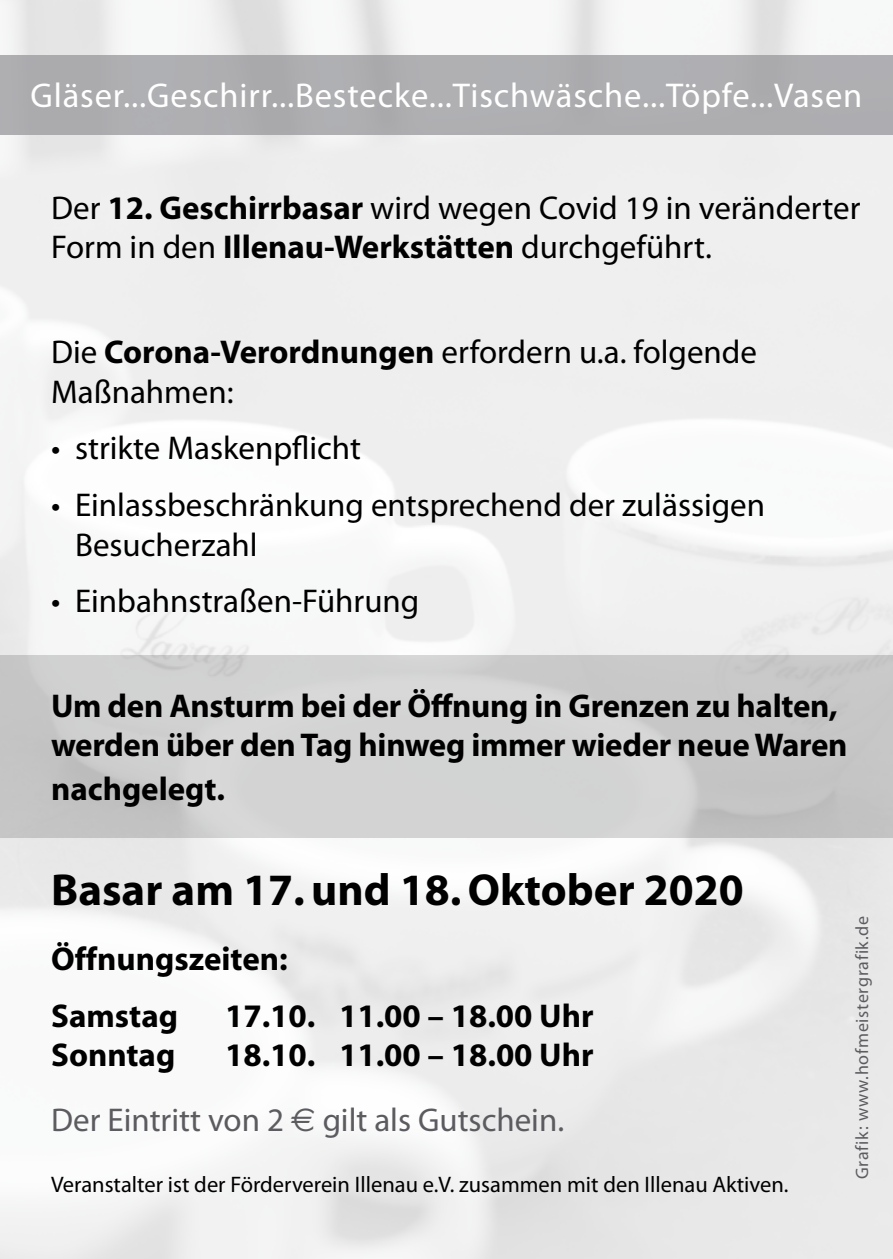
<style>
.page{position:relative;width:893px;height:1259px;background:#fff}
.page>*{position:absolute;margin:0;border:0;box-sizing:border-box;transform-origin:0 0}
.t1{font:700 45px "Myriad";color:#000}
.t2{font:34.5px "Myriad Pro";letter-spacing:.025em;color:#fff}
.t3{font:33px/39.6px "Myriad Pro";color:#000}
.t4{font:700 33px/39.6px "Myriad Pro";letter-spacing:-.01em;color:#000}
.t5{font:700 33px/56.7px "Myriad";color:#000}
.t6{font:33px "Myriad Pro";color:#5c5b60}
.t7{font:22.5px "Myriad Pro";color:#000}
.t8{font:18px "Myriad Pro";letter-spacing:.04em;color:#5c5b60}
.s1{font-weight:700}
.s2{font-family:"Euro Sans"}
</style>
<div class="page">
<svg style="left:0;top:656px;width:893px;height:182px;background:#cdcdcd"></svg>
<div style="left:0;top:55px;width:893px;height:80px;background:#aeaeb2"></div>
<p class="t2" style="left:31px;top:74px;width:833px">Gläser...Geschirr...Bestecke...Tischwäsche...Töpfe...Vasen</p>
<p class="t3" style="left:51px;top:187px;width:811px">Der <span class="s1">12. Geschirrbasar</span> wird wegen Covid 19 in veränderter<br>Form in den <span class="s1">Illenau-Werkstätten</span> durchgeführt.</p>
<p class="t3" style="left:51px;top:332px;width:707px">Die <span class="s1">Corona-Verordnungen</span> erfordern u.a. folgende<br>Maßnahmen:</p>
<p class="t3" style="left:51px;top:428px;width:312px">• strikte Maskenpflicht</p>
<p class="t3" style="left:75px;top:484px;width:692px;text-indent:-24px">• Einlassbeschränkung entsprechend der zulässigen<br>Besucherzahl</p>
<p class="t3" style="left:51px;top:581px;width:370px">• Einbahnstraßen-Führung</p>
<p class="t4" style="left:51px;top:685px;width:798px">Um den Ansturm bei der Öffnung in Grenzen zu halten, werden über den Tag hinweg immer wieder neue Waren</p>
<p class="t4" style="left:51px;top:767px;width:175px">nachgelegt.</p>
<h1 class="t1" style="left:51px;top:866px;width:694px">Basar am 17. und 18. Oktober 2020</h1>
<p class="t5" style="left:51px;top:931px;width:238px">Öffnungszeiten:<br>Samstag</p>
<p class="t5" style="left:225px;top:988px;width:370px">17.10. 11.00 – 18.00 Uhr</p>
<p class="t5" style="left:51px;top:1028px;width:126px">Sonntag</p>
<p class="t5" style="left:225px;top:1028px;width:370px">18.10. 11.00 – 18.00 Uhr</p>
<p class="t6" style="left:51px;top:1100px;width:515px">Der Eintritt von 2 <span class="s2">e</span> gilt als Gutschein.</p>
<p class="t7" style="left:51px;top:1170px;width:739px">Veranstalter ist der Förderverein Illenau e.V. zusammen mit den Illenau Aktiven.</p>
<p class="t8" style="left:851px;top:1179px;width:265px;rotate:-90deg">Grafik: www.hofmeistergrafik.de</p>
</div>
